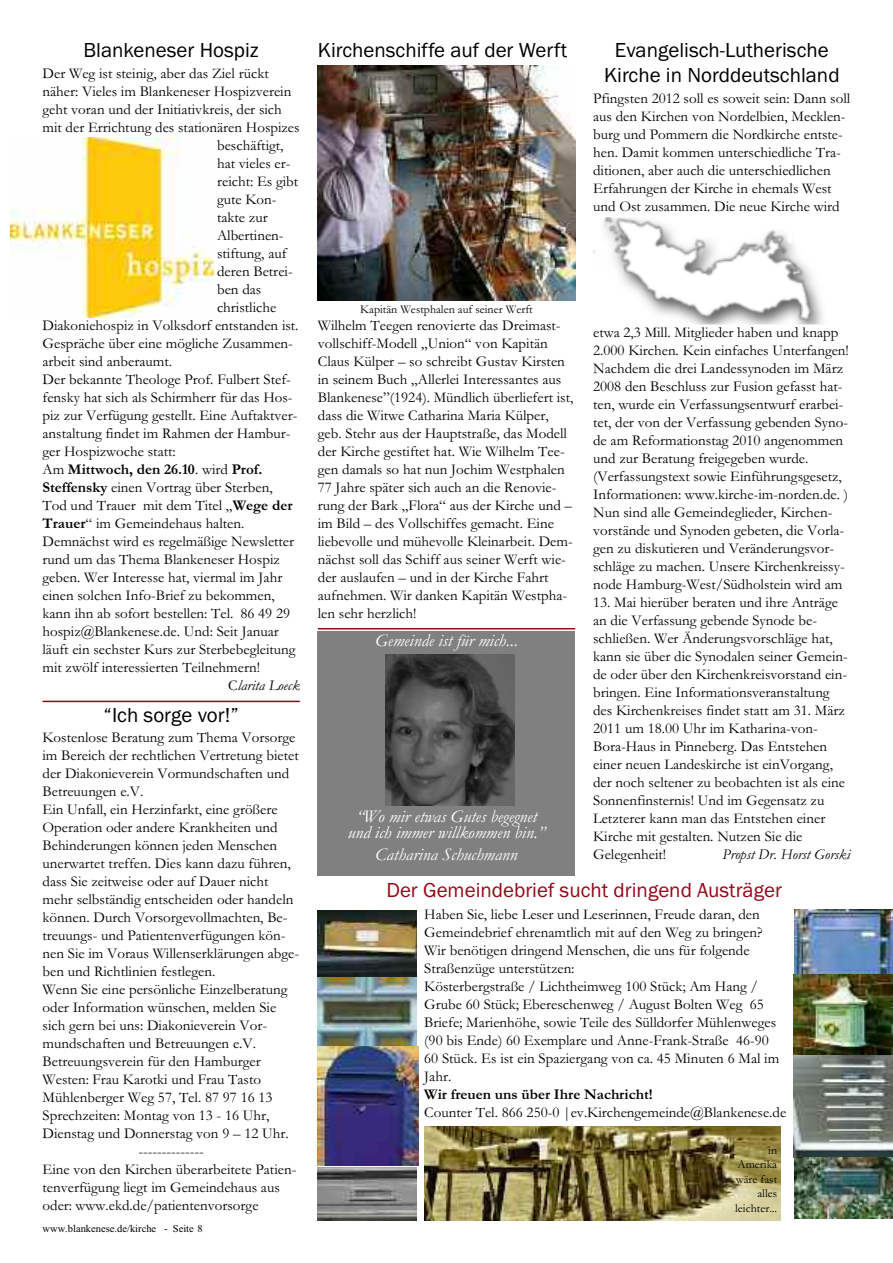
<style>
.page{position:relative;width:893px;height:1263px;background:#fff}
.page>*{position:absolute;margin:0;border:0;box-sizing:border-box;transform-origin:0 0}
.t1{font:21px/25.2px "Franklin Gothic";color:#000;text-align:center}
.t2{font:21px "Franklin Gothic";color:#960718}
.t3{font:italic 18px/16.5px "Garamond";color:#fff;text-align:center}
.t4{font:15px/18px "Garamond";color:#000}
.t5{font:700 15px "Garamond";color:#000}
.t6{font:italic 15px "Garamond";color:#000}
.t7{font:12px/14.4px "Garamond";color:#000;text-align:right}
.t8{font:10.5px "Times New Roman";color:#000}
.s1{font-weight:400}
.s2{font-weight:700}
.s3{font-style:normal}
</style>
<div class="page">
<img style="left:318px;top:65px;width:257px;height:235px">
<hr style="left:318px;top:628px;width:257px;height:1px;background:#960718">
<hr style="left:43px;top:701px;width:257px;height:1px;background:#960718">
<img style="left:794px;top:909px;width:99px;height:65px">
<img style="left:794px;top:974px;width:99px;height:80px">
<img style="left:794px;top:1056px;width:99px;height:101px">
<img style="left:794px;top:1157px;width:99px;height:62px">
<img style="left:318px;top:910px;width:99px;height:136px">
<img style="left:318px;top:977px;width:99px;height:68px">
<img style="left:318px;top:1046px;width:100px;height:119px">
<img style="left:318px;top:1167px;width:99px;height:53px">
<img style="left:424px;top:1127px;width:356px;height:93px">
<img style="left:593px;top:217px;width:230px;height:107px">
<div style="left:318px;top:632px;width:257px;height:244px;background:#808080"></div>
<img style="left:385px;top:655px;width:129px;height:151px">
<img style="left:11px;top:138px;width:202px;height:180px">
<h1 class="t1" style="left:84px;top:37px;width:177px">Blankeneser Hospiz</h1>
<p class="t4" style="left:43px;top:63px;width:228px">Der Weg ist steinig, aber das Ziel rückt</p>
<p class="t4" style="left:43px;top:81px;width:250px">näher: Vieles im Blankeneser Hospizverein</p>
<p class="t4" style="left:43px;top:99px;width:241px">geht voran und der Initiativkreis, der sich</p>
<p class="t4" style="left:43px;top:117px;width:259px">mit der Errichtung des stationären Hospizes</p>
<p class="t4" style="left:217px;top:135px;width:68px">beschäftigt,</p>
<p class="t4" style="left:217px;top:153px;width:75px">hat vieles er-</p>
<p class="t4" style="left:217px;top:171px;width:83px">reicht: Es gibt</p>
<p class="t4" style="left:217px;top:189px;width:61px">gute Kon-</p>
<p class="t4" style="left:217px;top:207px;width:52px">takte zur</p>
<p class="t4" style="left:217px;top:225px;width:68px">Albertinen-</p>
<p class="t4" style="left:217px;top:243px;width:71px">stiftung, auf</p>
<p class="t4" style="left:217px;top:261px;width:77px">deren Betrei-</p>
<p class="t4" style="left:217px;top:279px;width:46px">ben das</p>
<p class="t4" style="left:217px;top:297px;width:61px">christliche</p>
<p class="t4" style="left:43px;top:315px;width:258px">Diakoniehospiz in Volksdorf entstanden ist.</p>
<p class="t4" style="left:43px;top:333px;width:252px">Gespräche über eine mögliche Zusammen-</p>
<p class="t4" style="left:43px;top:351px;width:131px">arbeit sind anberaumt.</p>
<p class="t4" style="left:43px;top:369px;width:250px">Der bekannte Theologe Prof. Fulbert Stef-</p>
<p class="t4" style="left:43px;top:387px;width:252px">fensky hat sich als Schirmherr für das Hos-</p>
<p class="t4" style="left:43px;top:405px;width:256px">piz zur Verfügung gestellt. Eine Auftaktver-</p>
<p class="t4" style="left:43px;top:423px;width:250px">anstaltung findet im Rahmen der Hambur-</p>
<p class="t4" style="left:43px;top:441px;width:135px">ger Hospizwoche statt:</p>
<p class="t5" style="left:43px;top:460px;width:221px"><span class="s1">Am</span> Mittwoch, den 26.10<span class="s1">. wird</span> Prof.</p>
<p class="t4" style="left:43px;top:477px;width:232px"><span class="s2">Steffensky</span> einen Vortrag über Sterben,</p>
<p class="t4" style="left:43px;top:495px;width:252px">Tod und Trauer mit dem Titel „<span class="s2">Wege der</span></p>
<p class="t4" style="left:43px;top:513px;width:203px"><span class="s2">Trauer</span>“ im Gemeindehaus halten.</p>
<p class="t4" style="left:43px;top:531px;width:253px">Demnächst wird es regelmäßige Newsletter</p>
<p class="t4" style="left:43px;top:549px;width:239px">rund um das Thema Blankeneser Hospiz</p>
<p class="t4" style="left:43px;top:567px;width:241px">geben. Wer Interesse hat, viermal im Jahr</p>
<p class="t4" style="left:43px;top:585px;width:234px">einen solchen Info-Brief zu bekommen,</p>
<p class="t4" style="left:43px;top:603px;width:249px">kann ihn ab sofort bestellen: Tel. 86 49 29</p>
<p class="t4" style="left:43px;top:621px;width:238px">hospiz@Blankenese.de. Und: Seit Januar</p>
<p class="t4" style="left:43px;top:639px;width:255px">läuft ein sechster Kurs zur Sterbebegleitung</p>
<p class="t4" style="left:43px;top:657px;width:219px">mit zwölf interessierten Teilnehmern!</p>
<p class="t6" style="left:228px;top:676px;width:73px"><span class="s3">C</span>larita Loeck</p>
<h1 class="t1" style="left:104px;top:702px;width:137px">“Ich sorge vor!”</h1>
<p class="t4" style="left:43px;top:728px;width:254px">Kostenlose Beratung zum Thema Vorsorge</p>
<p class="t4" style="left:43px;top:746px;width:258px">im Bereich der rechtlichen Vertretung bietet</p>
<p class="t4" style="left:43px;top:764px;width:248px">der Diakonieverein Vormundschaften und</p>
<p class="t4" style="left:43px;top:782px;width:102px">Betreuungen e.V.</p>
<p class="t4" style="left:43px;top:800px;width:237px">Ein Unfall, ein Herzinfarkt, eine größere</p>
<p class="t4" style="left:43px;top:818px;width:236px">Operation oder andere Krankheiten und</p>
<p class="t4" style="left:43px;top:836px;width:236px">Behinderungen können jeden Menschen</p>
<p class="t4" style="left:43px;top:854px;width:250px">unerwartet treffen. Dies kann dazu führen,</p>
<p class="t4" style="left:43px;top:872px;width:228px">dass Sie zeitweise oder auf Dauer nicht</p>
<p class="t4" style="left:43px;top:890px;width:252px">mehr selbständig entscheiden oder handeln</p>
<p class="t4" style="left:43px;top:908px;width:246px">können. Durch Vorsorgevollmachten, Be-</p>
<p class="t4" style="left:43px;top:926px;width:244px">treuungs- und Patientenverfügungen kön-</p>
<p class="t4" style="left:43px;top:944px;width:258px">nen Sie im Voraus Willenserklärungen abge-</p>
<p class="t4" style="left:43px;top:962px;width:174px">ben und Richtlinien festlegen.</p>
<p class="t4" style="left:43px;top:980px;width:247px">Wenn Sie eine persönliche Einzelberatung</p>
<p class="t4" style="left:43px;top:998px;width:235px">oder Information wünschen, melden Sie</p>
<p class="t4" style="left:43px;top:1016px;width:226px">sich gern bei uns: Diakonieverein Vor-</p>
<p class="t4" style="left:43px;top:1034px;width:215px">mundschaften und Betreuungen e.V.</p>
<p class="t4" style="left:43px;top:1052px;width:220px">Betreuungsverein für den Hamburger</p>
<p class="t4" style="left:43px;top:1070px;width:220px">Westen: Frau Karotki und Frau Tasto</p>
<p class="t4" style="left:43px;top:1088px;width:232px">Mühlenberger Weg 57, Tel. 87 97 16 13</p>
<p class="t4" style="left:43px;top:1106px;width:228px">Sprechzeiten: Montag von 13 - 16 Uhr,</p>
<p class="t4" style="left:43px;top:1124px;width:248px">Dienstag und Donnerstag von 9 – 12 Uhr.</p>
<p class="t4" style="left:138px;top:1142px;width:67px">--------------</p>
<p class="t4" style="left:43px;top:1160px;width:255px">Eine von den Kirchen überarbeitete Patien-</p>
<p class="t4" style="left:43px;top:1178px;width:239px">tenverfügung liegt im Gemeindehaus aus</p>
<p class="t4" style="left:43px;top:1196px;width:218px">oder: www.ekd.de/patientenvorsorge</p>
<p class="t8" style="left:43px;top:1222px;width:162px">www.blankenese.de/kirche - Seite 8</p>
<h1 class="t1" style="left:318px;top:37px;width:251px">Kirchenschiffe auf der Werft</h1>
<h1 class="t1" style="left:604px;top:37px;width:237px">Evangelisch-Lutherische<br>Kirche in Norddeutschland</h1>
<p class="t4" style="left:593px;top:89px;width:259px">Pfingsten 2012 soll es soweit sein: Dann soll aus den Kirchen von Nordelbien, Mecklen&shy;burg und Pommern die Nordkirche entste&shy;hen. Damit kommen unterschiedliche Tra&shy;ditionen, aber auch die unterschiedlichen Erfahrungen der Kirche in ehemals West und Ost zusammen. Die neue Kirche wird</p>
<p class="t7" style="left:360px;top:302px;width:174px">Kapitän Westphalen auf seiner Werft</p>
<p class="t4" style="left:318px;top:315px;width:257px">Wilhelm Teegen renovierte das Dreimast&shy;vollschiff-Modell „Union“ von Kapitän Claus Külper – so schreibt Gustav Kirsten in seinem Buch „Allerlei Interessantes aus Blankenese”(1924). Mündlich überliefert ist, dass die Witwe Catharina Maria Külper, geb. Stehr aus der Hauptstraße, das Modell der Kirche gestiftet hat. Wie Wilhelm Tee&shy;gen damals so hat nun Jochim Westphalen 77 Jahre später sich auch an die Renovie&shy;rung der Bark „Flora“ aus der Kirche und – im Bild – des Vollschiffes gemacht. Eine liebevolle und mühevolle Kleinarbeit. Dem&shy;nächst soll das Schiff aus seiner Werft wie&shy;der auslaufen – und in der Kirche Fahrt aufnehmen. Wir danken Kapitän Westpha&shy;len sehr herzlich!</p>
<p class="t3" style="left:375px;top:632px;width:144px">Gemeinde ist für mich...</p>
<p class="t3" style="left:348px;top:807px;width:199px">“Wo mir etwas Gutes begegnet und ich immer willkommen bin.”</p>
<p class="t3" style="left:375px;top:845px;width:144px">Catharina Schuchmann</p>
<p class="t4" style="left:593px;top:323px;width:257px">etwa 2,3 Mill. Mitglieder haben und knapp 2.000 Kirchen. Kein einfaches Unterfangen!<br>Nachdem die drei Landessynoden im März 2008 den Beschluss zur Fusion gefasst hat&shy;ten, wurde ein Verfassungsentwurf erarbei&shy;tet, der von der Verfassung gebenden Syno&shy;de am Reformationstag 2010 angenommen und zur Beratung freigegeben wurde. (Verfassungstext sowie Einführungsgesetz, Informationen: www.kirche-im-norden.de. )<br>Nun sind alle Gemeindeglieder, Kirchen&shy;vorstände und Synoden gebeten, die Vorla&shy;gen zu diskutieren und Veränderungsvor&shy;schläge zu machen. Unsere Kirchenkreissy&shy;node Hamburg-West/Südholstein wird am</p>
<p class="t4" style="left:593px;top:593px;width:256px">13. Mai hierüber beraten und ihre Anträge an die Verfassung gebende Synode be&shy;schließen. Wer Änderungsvorschläge hat, kann sie über die Synodalen seiner Gemein&shy;de oder über den Kirchenkreisvorstand ein&shy;bringen. Eine Informationsveranstaltung des Kirchenkreises findet statt am 31. März 2011 um 18.00 Uhr im Katharina-von-Bora-Haus in Pinneberg. Das Entstehen einer neuen Landeskirche ist einVorgang, der noch seltener zu beobachten ist als eine Sonnenfinsternis! Und im Gegensatz zu Letzterer kann man das Entstehen einer Kirche mit gestalten. Nutzen Sie die Gelegenheit!</p>
<p class="t6" style="left:722px;top:845px;width:129px">Propst Dr. Horst Gorski</p>
<h1 class="t2" style="left:386px;top:877px;width:397px">Der Gemeindebrief sucht dringend Austräger</h1>
<p class="t4" style="left:424px;top:905px;width:356px">Haben Sie, liebe Leser und Leserinnen, Freude daran, den Gemeindebrief ehrenamtlich mit auf den Weg zu bringen?<br>Wir benötigen dringend Menschen, die uns für folgende Straßenzüge unterstützen:<br>Kösterbergstraße / Lichtheimweg 100 Stück; Am Hang / Grube 60 Stück; Ebereschenweg / August Bolten Weg 65<br>Briefe; Marienhöhe, sowie Teile des Sülldorfer Mühlenweges (90 bis Ende) 60 Exemplare und Anne-Frank-Straße 46-90<br>60 Stück. Es ist ein Spaziergang von ca. 45 Minuten 6 Mal im Jahr.</p>
<p class="t5" style="left:424px;top:1085px;width:230px">Wir freuen uns über Ihre Nachricht!</p>
<p class="t4" style="left:424px;top:1103px;width:364px">Counter Tel. 866 250-0 |ev.Kirchengemeinde@Blankenese.de</p>
<p class="t7" style="left:735px;top:1142px;width:44px">in<br>Amerika wäre fast alles leichter...</p>
</div>
